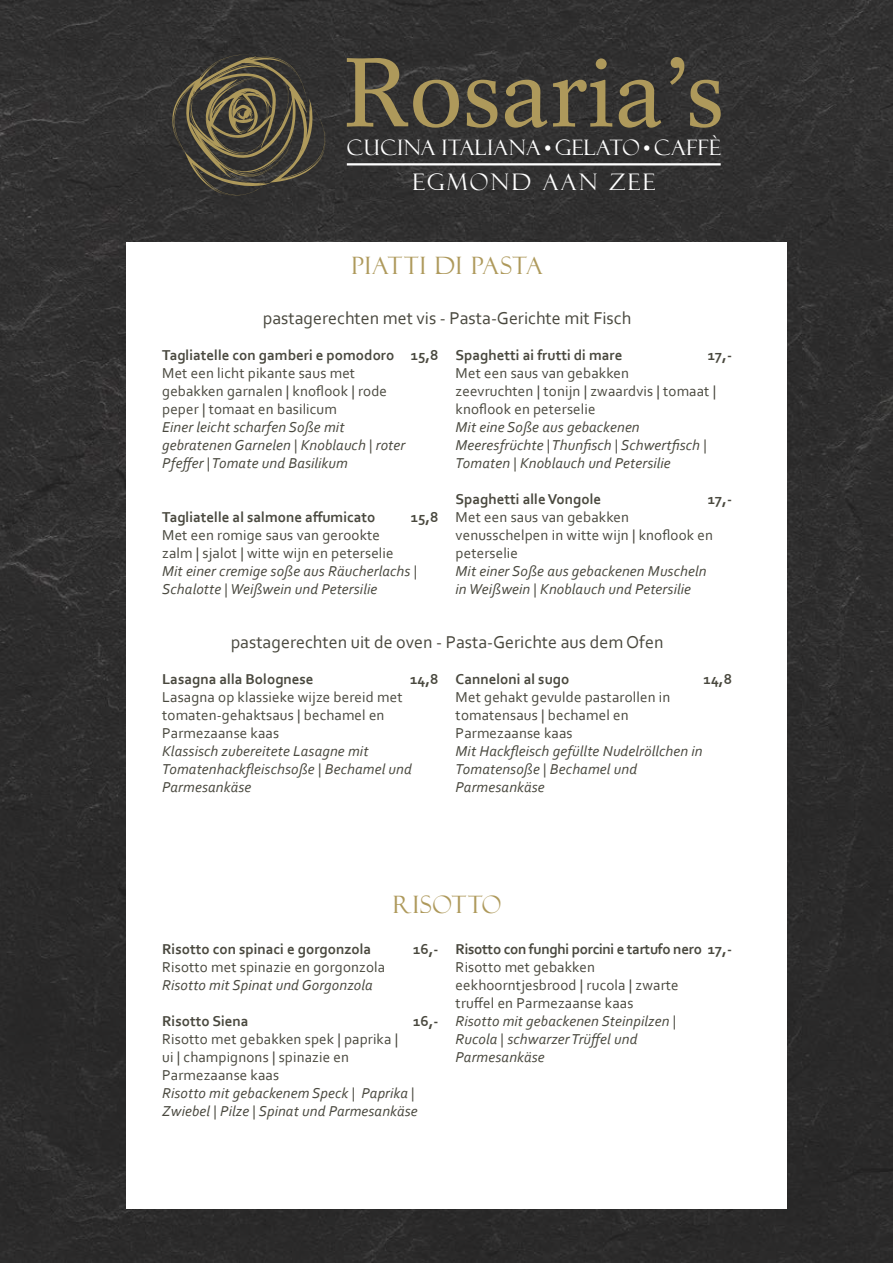
<style>
.page{position:relative;width:893px;height:1263px;background:#333232}
.page>*{position:absolute;margin:0;border:0;box-sizing:border-box;transform-origin:0 0}
.t1{font:24px "Felix Titling";letter-spacing:.035em;color:#ae995b}
.t2{font:22.8px "Felix Titling";letter-spacing:.11em;color:#fff}
.t3{font:21.3px "Felix Titling";letter-spacing:.03em;color:#fff}
.t4{font:18px "Corbel";color:#49483e}
.t5{font:italic 15px/18px "Corbel";letter-spacing:.01em;color:#49483e}
.t6{font:15px/18px "Corbel";letter-spacing:.01em;color:#49483e}
.t7{font:700 15px "Corbel";color:#49483e}
.t8{font:700 15px "Corbel";letter-spacing:-.02em;color:#49483e}
</style>
<div class="page">
<svg style="left:172px;top:54px;width:154px;height:142px"></svg>
<hr style="left:347px;top:163px;width:374px;height:2px;background:#fff">
<svg style="left:347px;top:58px;width:112px;height:70px"></svg>
<svg style="left:467px;top:80px;width:30px;height:48px"></svg>
<svg style="left:505px;top:80px;width:42px;height:48px"></svg>
<svg style="left:553px;top:58px;width:59px;height:69px"></svg>
<svg style="left:619px;top:80px;width:42px;height:48px"></svg>
<svg style="left:670px;top:57px;width:14px;height:28px"></svg>
<svg style="left:690px;top:80px;width:31px;height:48px"></svg>
<div style="left:126px;top:242px;width:661px;height:967px;background:#fff"></div>
<h3 class="t3" style="left:347px;top:135px;width:375px">CUCINA ITALIANA • GELATO • CAFFÈ</h3>
<h2 class="t2" style="left:412px;top:169px;width:244px">EGMOND AAN ZEE</h2>
<h1 class="t1" style="left:352px;top:252px;width:193px">PIATTI DI PASTA</h1>
<p class="t4" style="left:263px;top:307px;width:370px">pastagerechten met vis - Pasta-Gerichte mit Fisch</p>
<p class="t7" style="left:162px;top:346px;width:278px">Tagliatelle con gamberi e pomodoro 15,8</p>
<p class="t6" style="left:162px;top:364px;width:226px">Met een licht pikante saus met gebakken garnalen | knoflook | rode peper | tomaat en basilicum</p>
<p class="t5" style="left:162px;top:418px;width:245px">Einer leicht scharfen Soße mit gebratenen Garnelen | Knoblauch | roter<br>Pfeffer | Tomate und Basilikum</p>
<p class="t7" style="left:162px;top:508px;width:215px">Tagliatelle al salmone affumicato</p>
<p class="t7" style="left:411px;top:508px;width:29px">15,8</p>
<p class="t6" style="left:162px;top:526px;width:233px">Met een romige saus van gerookte zalm | sjalot | witte wijn en peterselie</p>
<p class="t5" style="left:162px;top:562px;width:256px">Mit einer cremige soße aus Räucherlachs |<br>Schalotte | Weißwein und Petersilie</p>
<p class="t7" style="left:456px;top:346px;width:168px">Spaghetti ai frutti di mare</p>
<p class="t7" style="left:708px;top:346px;width:26px">17,-</p>
<p class="t6" style="left:456px;top:364px;width:262px">Met een saus van gebakken<br>zeevruchten | tonijn | zwaardvis | tomaat | knoflook en peterselie</p>
<p class="t5" style="left:456px;top:418px;width:253px">Mit eine Soße aus gebackenen<br>Meeresfrüchte | Thunfisch | Schwertfisch |<br>Tomaten | Knoblauch und Petersilie</p>
<p class="t7" style="left:456px;top:490px;width:147px">Spaghetti alle Vongole</p>
<p class="t7" style="left:708px;top:490px;width:26px">17,-</p>
<p class="t6" style="left:456px;top:508px;width:259px">Met een saus van gebakken venusschelpen in witte wijn | knoflook en peterselie</p>
<p class="t5" style="left:456px;top:562px;width:252px">Mit einer Soße aus gebackenen Muscheln in Weißwein | Knoblauch und Petersilie</p>
<p class="t4" style="left:231px;top:631px;width:434px">pastagerechten uit de oven - Pasta-Gerichte aus dem Ofen</p>
<p class="t7" style="left:162px;top:670px;width:153px">Lasagna alla Bolognese</p>
<p class="t7" style="left:410px;top:670px;width:30px">14,8</p>
<p class="t6" style="left:162px;top:688px;width:242px">Lasagna op klassieke wijze bereid met tomaten-gehaktsaus | bechamel en<br>Parmezaanse kaas</p>
<p class="t5" style="left:162px;top:742px;width:251px">Klassisch zubereitete Lasagne mit<br>Tomatenhackfleischsoße | Bechamel und<br>Parmesankäse</p>
<p class="t7" style="left:456px;top:670px;width:115px">Canneloni al sugo</p>
<p class="t7" style="left:704px;top:670px;width:30px">14,8</p>
<p class="t6" style="left:456px;top:688px;width:216px">Met gehakt gevulde pastarollen in tomatensaus | bechamel en<br>Parmezaanse kaas</p>
<p class="t5" style="left:456px;top:742px;width:249px">Mit Hackfleisch gefüllte Nudelröllchen in<br>Tomatensoße | Bechamel und<br>Parmesankäse</p>
<h1 class="t1" style="left:393px;top:890px;width:110px">RISOTTO</h1>
<p class="t7" style="left:162px;top:940px;width:211px">Risotto con spinaci e gorgonzola</p>
<p class="t7" style="left:413px;top:940px;width:27px">16,-</p>
<p class="t6" style="left:162px;top:958px;width:224px">Risotto met spinazie en gorgonzola</p>
<p class="t5" style="left:162px;top:976px;width:212px">Risotto mit Spinat und Gorgonzola</p>
<p class="t7" style="left:162px;top:1012px;width:88px">Risotto Siena</p>
<p class="t7" style="left:413px;top:1012px;width:27px">16,-</p>
<p class="t6" style="left:162px;top:1030px;width:237px">Risotto met gebakken spek | paprika | ui | champignons | spinazie en<br>Parmezaanse kaas</p>
<p class="t5" style="left:162px;top:1084px;width:257px">Risotto mit gebackenem Speck | Paprika |<br>Zwiebel | Pilze | Spinat und Parmesankäse</p>
<p class="t8" style="left:456px;top:940px;width:278px">Risotto con funghi porcini e tartufo nero 17,-</p>
<p class="t6" style="left:456px;top:958px;width:225px">Risotto met gebakken eekhoorntjesbrood | rucola | zwarte truffel en Parmezaanse kaas</p>
<p class="t5" style="left:456px;top:1012px;width:222px">Risotto mit gebackenen Steinpilzen |<br>Rucola | schwarzer Trüffel und<br>Parmesankäse</p>
</div>
